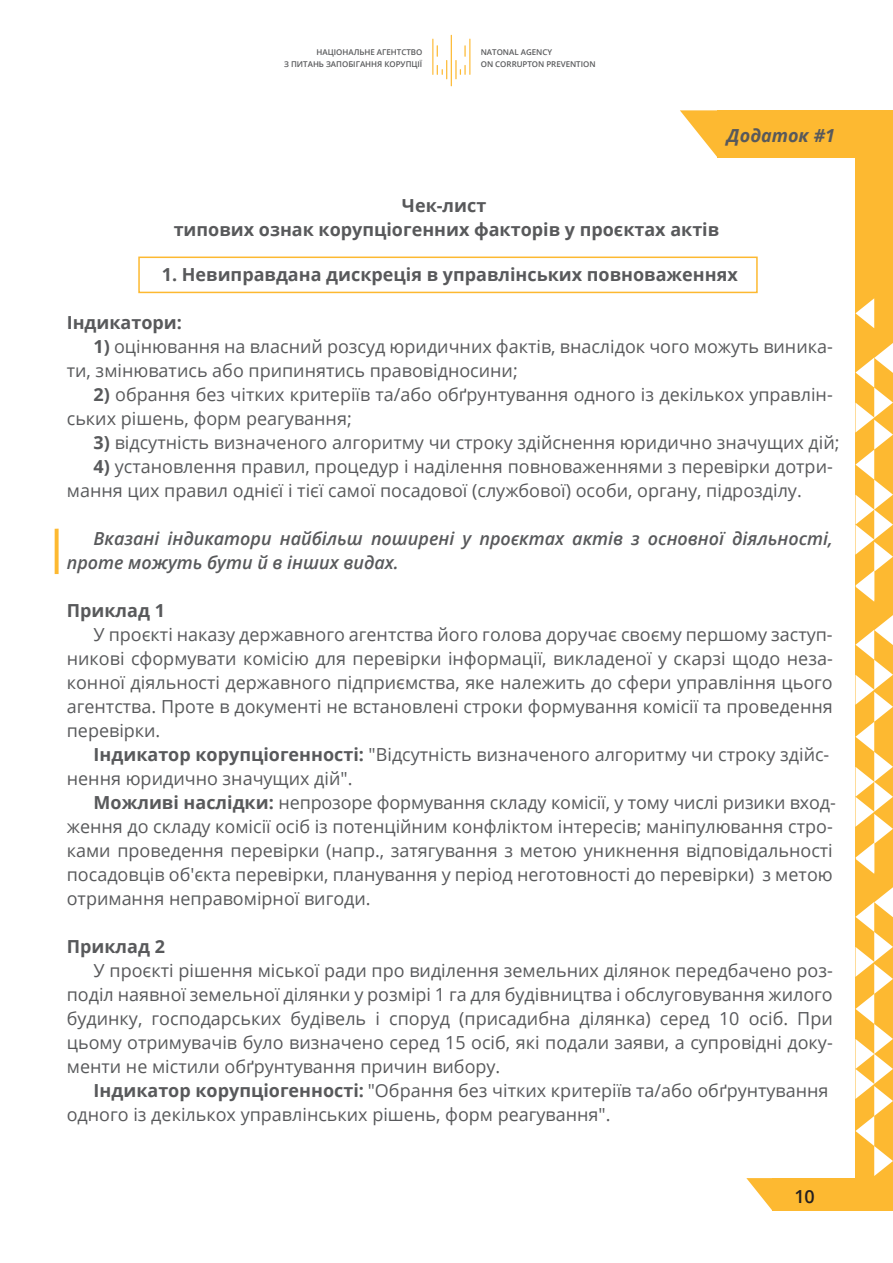
<style>
.page{position:relative;width:893px;height:1263px;background:#fff}
.page>*{position:absolute;margin:0;border:0;box-sizing:border-box;transform-origin:0 0}
.t1{font:18px/24px "Open Sans";color:#58595b}
.t2{font:700 18px/24px "Open Sans";color:#58595b;text-align:center}
.t3{font:italic 600 18px/24px "Open Sans";color:#58595b}
.t4{font:italic 700 18px "Open Sans";color:#58595b}
.t5{font:600 18px "Open Sans";color:#231f20}
.t6{font:600 7.95px/12px "Open Sans";color:#58595b}
.s1{font-weight:700}
</style>
<div class="page">
<svg style="left:746px;top:1178px;width:26px;height:32px"></svg>
<div style="left:772px;top:1178px;width:121px;height:33px;background:#fdb931"></div>
<hr style="left:451px;top:35px;width:1px;height:51px;background:#fdb931">
<svg style="left:437px;top:45px;width:10px;height:34px"></svg>
<svg style="left:455px;top:45px;width:11px;height:34px"></svg>
<hr style="left:432px;top:39px;width:1px;height:36px;background:#fdb931">
<hr style="left:469px;top:39px;width:1px;height:36px;background:#fdb931">
<svg style="left:680px;top:110px;width:38px;height:48px"></svg>
<div style="left:718px;top:110px;width:175px;height:48px;background:#fdb931"></div>
<div style="left:855px;top:158px;width:38px;height:1020px;background:#fdb931"></div>
<svg style="left:855px;top:887px;width:38px;height:289px"></svg>
<svg style="left:855px;top:615px;width:38px;height:259px"></svg>
<svg style="left:855px;top:298px;width:19px;height:30px"></svg>
<svg style="left:855px;top:343px;width:38px;height:259px"></svg>
<svg style="left:55px;top:529px;width:4px;height:45px"></svg>
<div style="left:138px;top:257px;width:620px;height:36px;border:2px solid #fdb931"></div>
<p class="t6" style="left:284px;top:46px;width:140px;text-align:right">НАЦІОНАЛЬНЕ АГЕНТСТВО<br>З ПИТАНЬ ЗАПОБІГАННЯ КОРУПЦІЇ</p>
<p class="t6" style="left:481px;top:46px;width:116px">NATONAL AGENCY<br>ON CORRUPTON PREVENTION</p>
<p class="t4" style="left:727px;top:122px;width:110px">Додаток #1</p>
<p class="t2" style="left:174px;top:193px;width:547px">Чек-лист<br>типових ознак корупціогенних факторів у проєктах актів</p>
<p class="t2" style="left:162px;top:262px;width:577px">1. Невиправдана дискреція в управлінських повноваженнях</p>
<p class="t2" style="left:67px;top:310px;width:117px">Індикатори:</p>
<p class="t1" style="left:67px;top:334px;width:767px;text-indent:27px"><span class="s1">1)</span> оцінювання на власний розсуд юридичних фактів, внаслідок чого можуть виника&shy;ти, змінюватись або припинятись правовідносини;</p>
<p class="t1" style="left:67px;top:382px;width:767px;text-indent:27px"><span class="s1">2)</span> обрання без чітких критеріїв та/або обґрунтування одного із декількох управлін&shy;ських рішень, форм реагування;</p>
<p class="t1" style="left:94px;top:430px;width:747px"><span class="s1">3)</span> відсутність визначеного алгоритму чи строку здійснення юридично значущих дій;</p>
<p class="t1" style="left:67px;top:454px;width:767px;text-indent:27px"><span class="s1">4)</span> установлення правил, процедур і наділення повноваженнями з перевірки дотри&shy;мання цих правил однієї і тієї самої посадової (службової) особи, органу, підрозділу.</p>
<p class="t3" style="left:67px;top:526px;width:767px;text-indent:27px">Вказані індикатори найбільш поширені у проєктах актів з основної діяльності, проте можуть бути й в інших видах.</p>
<p class="t2" style="left:67px;top:598px;width:100px">Приклад 1</p>
<p class="t1" style="left:67px;top:622px;width:767px;text-align:justify;text-indent:27px">У проєкті наказу державного агентства його голова доручає своєму першому заступ&shy;никові сформувати комісію для перевірки інформації, викладеної у скарзі щодо неза&shy;конної діяльності державного підприємства, яке належить до сфери управління цього агентства. Проте в документі не встановлені строки формування комісії та проведення перевірки.</p>
<p class="t1" style="left:67px;top:742px;width:764px;text-indent:27px"><span class="s1">Індикатор корупціогенності:</span> "Відсутність визначеного алгоритму чи строку здійс&shy;нення юридично значущих дій".</p>
<p class="t1" style="left:67px;top:790px;width:770px;text-indent:27px"><span class="s1">Можливі наслідки:</span> непрозоре формування складу комісії, у тому числі ризики вход&shy;ження до складу комісії осіб із потенційним конфліктом інтересів; маніпулювання стро&shy;ками проведення перевірки (напр., затягування з метою уникнення відповідальності посадовців об'єкта перевірки, планування у період неготовності до перевірки) з метою отримання неправомірної вигоди.</p>
<p class="t2" style="left:67px;top:934px;width:100px">Приклад 2</p>
<p class="t1" style="left:67px;top:958px;width:767px;text-align:justify;text-indent:27px">У проєкті рішення міської ради про виділення земельних ділянок передбачено роз&shy;поділ наявної земельної ділянки у розмірі 1 га для будівництва і обслуговування жилого будинку, господарських будівель і споруд (присадибна ділянка) серед 10 осіб. При цьому отримувачів було визначено серед 15 осіб, які подали заяви, а супровідні доку&shy;менти не містили обґрунтування причин вибору.</p>
<p class="t1" style="left:67px;top:1078px;width:763px;text-indent:27px"><span class="s1">Індикатор корупціогенності:</span> "Обрання без чітких критеріїв та/або обґрунтування одного із декількох управлінських рішень, форм реагування".</p>
<p class="t5" style="left:794px;top:1184px;width:22px">10</p>
</div>
